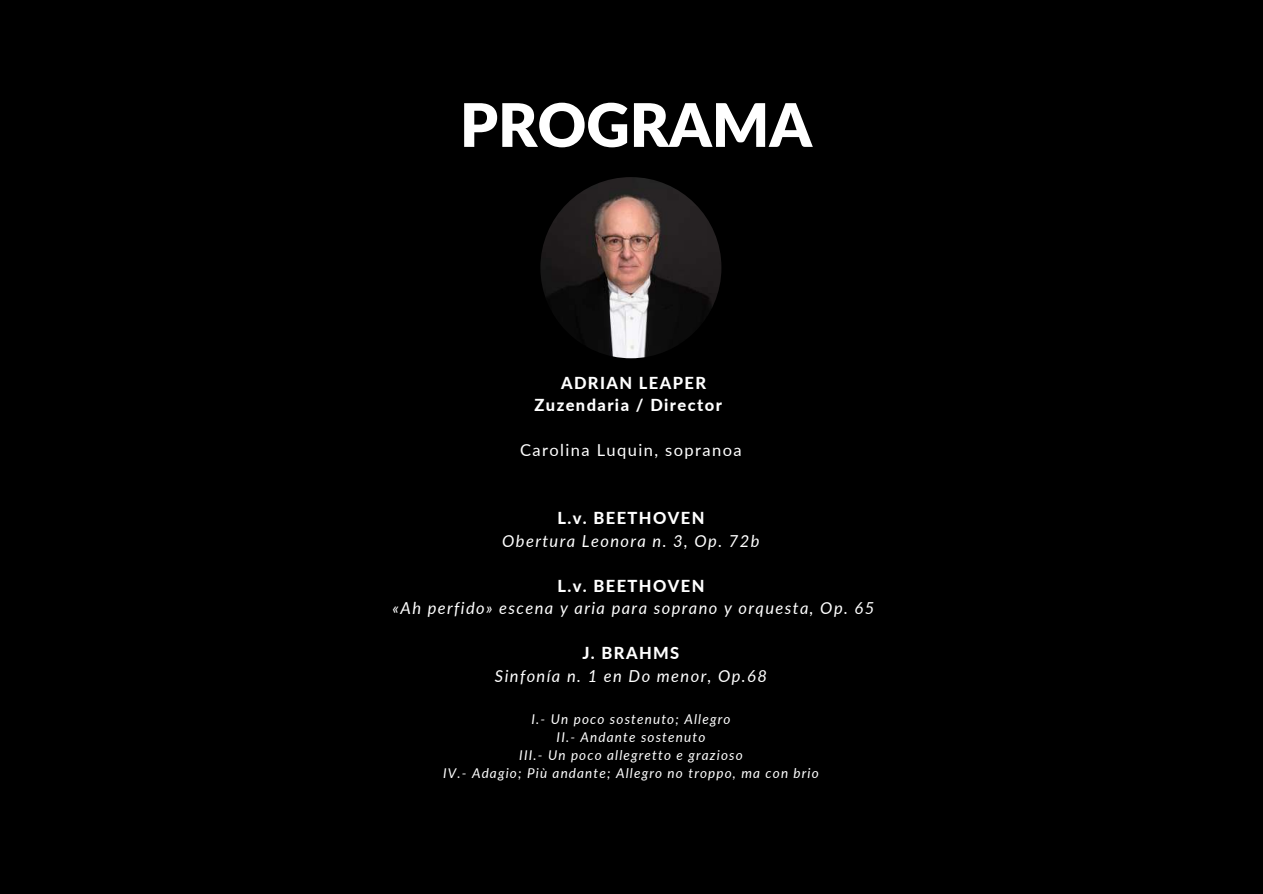
<style>
.page{position:relative;width:1263px;height:894px;background:#fff}
.page>*{position:absolute;margin:0;border:0;box-sizing:border-box;transform-origin:0 0}
.t1{font:900 60px "Lato";color:#fff}
.t2{font:italic 16.5px "Lato";letter-spacing:.085em;color:#fff}
.t3{font:800 16.5px/22.5px "Lato";letter-spacing:.085em;color:#fff}
.t4{font:16.5px "Lato";letter-spacing:.085em;color:#fff}
.t5{font:italic 13.5px/18px "Lato";letter-spacing:.085em;color:#fff;text-align:center}
</style>
<div class="page">
<div style="left:0;top:0;width:1263px;height:893px;background:#000"></div>
<img style="left:540px;top:177px;width:181px;height:181px;border-radius:50%">
<h1 class="t1" style="left:460px;top:88px;width:354px">PROGRAMA</h1>
<p class="t3" style="left:534px;top:371px;width:189px;text-indent:26px">ADRIAN LEAPER<br>Zuzendaria / Director</p>
<p class="t4" style="left:520px;top:440px;width:223px">Carolina Luquin, sopranoa</p>
<p class="t3" style="left:557px;top:506px;width:149px">L.v. BEETHOVEN</p>
<p class="t2" style="left:502px;top:530px;width:259px">Obertura Leonora n. 3, Op. 72b</p>
<p class="t3" style="left:557px;top:573px;width:149px">L.v. BEETHOVEN</p>
<p class="t2" style="left:393px;top:597px;width:483px">«Ah perfido» escena y aria para soprano y orquesta, Op. 65</p>
<p class="t3" style="left:582px;top:641px;width:98px">J. BRAHMS</p>
<p class="t2" style="left:495px;top:665px;width:273px">Sinfonía n. 1 en Do menor, Op.68</p>
<p class="t5" style="left:443px;top:710px;width:377px">I.- Un poco sostenuto; Allegro<br>II.- Andante sostenuto<br>III.- Un poco allegretto e grazioso<br>IV.- Adagio; Più andante; Allegro no troppo, ma con brio</p>
</div>
